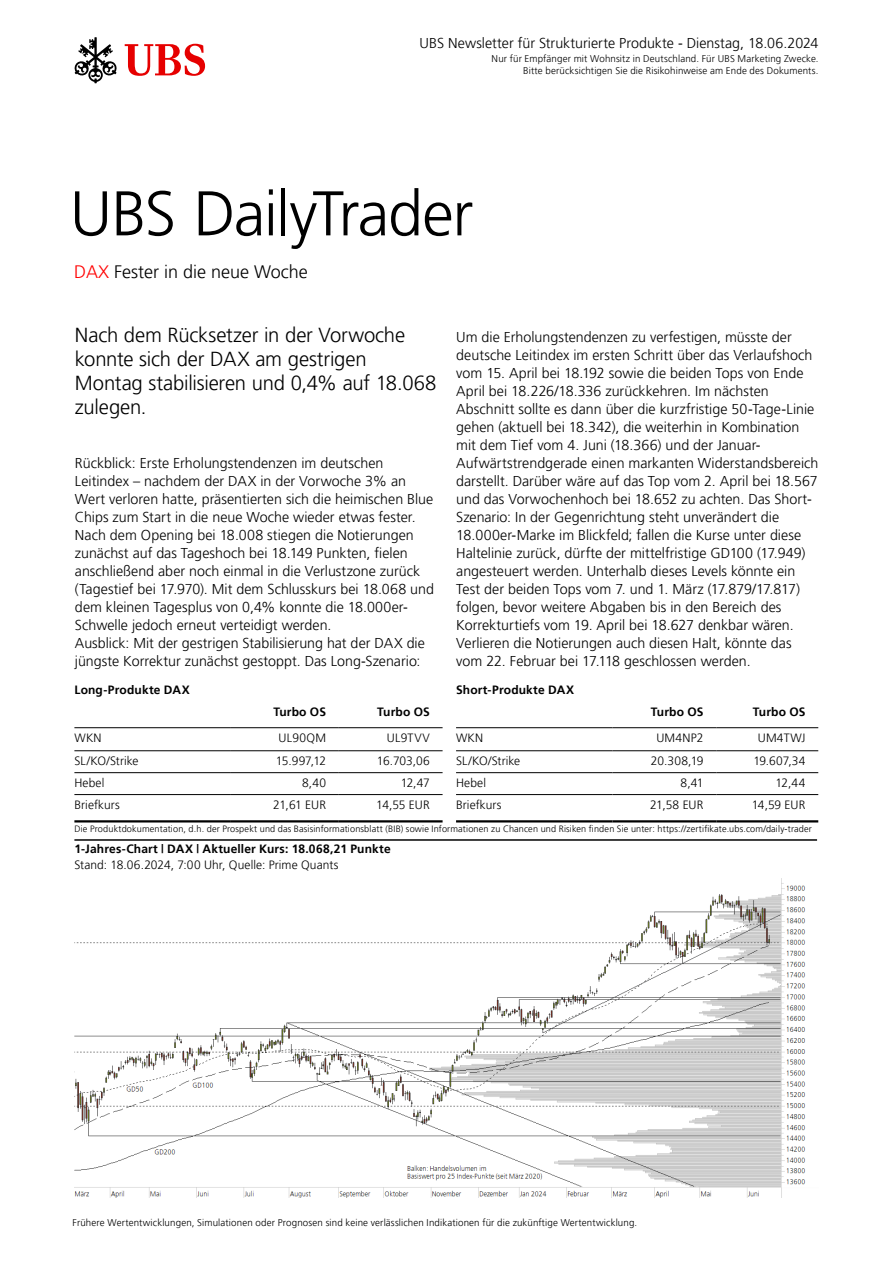
<style>
.page{position:relative;width:893px;height:1263px;background:#fff}
.page>*{position:absolute;margin:0;border:0;box-sizing:border-box;transform-origin:0 0}
.t1{font:300 63px "Frutiger 45";letter-spacing:-.025em;color:#000}
.t2{font:300 20.25px/24px "Frutiger 45";letter-spacing:-.01em;color:#000}
.t3{font:300 18px "Frutiger 45";color:#000}
.t4{font:300 14.25px/18px "Frutiger 45";color:#000}
.t5{font:300 12px "Frutiger 45";letter-spacing:.01em;color:#000}
.t6{font:300 12px "Frutiger 45";letter-spacing:.01em;color:#000}
.t7{font:300 9.75px/12px "Frutiger 45";letter-spacing:.015em;color:#000;text-align:right}
.t8{font:300 9.15px "Frutiger 45";letter-spacing:.015em;color:#000}
.s1{color:#f00}
</style>
<div class="page">
<svg style="left:125px;top:44px;width:80px;height:32px"></svg>
<svg style="left:74px;top:37px;width:43px;height:46px"></svg>
<img style="left:74px;top:878px;width:732px;height:319px">
<hr style="left:231px;top:750px;width:108px;height:1px;background:#000">
<hr style="left:74px;top:727px;width:157px;height:1px;background:#000">
<hr style="left:231px;top:727px;width:108px;height:1px;background:#000">
<hr style="left:339px;top:727px;width:104px;height:1px;background:#000">
<hr style="left:74px;top:750px;width:157px;height:1px;background:#000">
<hr style="left:339px;top:750px;width:104px;height:1px;background:#000">
<hr style="left:74px;top:772px;width:157px;height:1px;background:#000">
<hr style="left:231px;top:772px;width:108px;height:1px;background:#000">
<hr style="left:339px;top:772px;width:104px;height:1px;background:#000">
<hr style="left:74px;top:794px;width:157px;height:1px;background:#000">
<hr style="left:231px;top:794px;width:108px;height:1px;background:#000">
<hr style="left:339px;top:794px;width:104px;height:1px;background:#000">
<hr style="left:74px;top:820px;width:157px;height:2px;background:#000">
<hr style="left:231px;top:820px;width:108px;height:2px;background:#000">
<hr style="left:339px;top:820px;width:104px;height:2px;background:#000">
<hr style="left:716px;top:750px;width:102px;height:1px;background:#000">
<hr style="left:456px;top:727px;width:156px;height:1px;background:#000">
<hr style="left:612px;top:727px;width:104px;height:1px;background:#000">
<hr style="left:716px;top:727px;width:102px;height:1px;background:#000">
<hr style="left:456px;top:750px;width:156px;height:1px;background:#000">
<hr style="left:612px;top:750px;width:104px;height:1px;background:#000">
<hr style="left:456px;top:772px;width:156px;height:1px;background:#000">
<hr style="left:612px;top:772px;width:104px;height:1px;background:#000">
<hr style="left:716px;top:772px;width:102px;height:1px;background:#000">
<hr style="left:456px;top:794px;width:156px;height:1px;background:#000">
<hr style="left:612px;top:794px;width:104px;height:1px;background:#000">
<hr style="left:716px;top:794px;width:102px;height:1px;background:#000">
<hr style="left:456px;top:820px;width:156px;height:2px;background:#000">
<hr style="left:612px;top:820px;width:104px;height:2px;background:#000">
<hr style="left:716px;top:820px;width:102px;height:2px;background:#000">
<hr style="left:74px;top:839px;width:743px;height:2px;background:#000">
<p class="t4" style="left:420px;top:34px;width:400px">UBS Newsletter für Strukturierte Produkte - Dienstag, 18.06.2024</p>
<p class="t7" style="left:492px;top:53px;width:328px">Nur für Empfänger mit Wohnsitz in Deutschland. Für UBS Marketing Zwecke.<br>Bitte berücksichtigen Sie die Risikohinweise am Ende des Dokuments.</p>
<h1 class="t1" style="left:70px;top:177px;width:405px">UBS DailyTrader</h1>
<p class="t3" style="left:74px;top:261px;width:235px"><span class="s1">DAX</span> Fester in die neue Woche</p>
<h2 class="t2" style="left:75px;top:323px;width:363px">Nach dem Rücksetzer in der Vorwoche konnte sich der DAX am gestrigen<br>Montag stabilisieren und 0,4% auf 18.068 zulegen.</h2>
<p class="t4" style="left:75px;top:454px;width:360px">Rückblick: Erste Erholungstendenzen im deutschen Leitindex – nachdem der DAX in der Vorwoche 3% an Wert verloren hatte, präsentierten sich die heimischen Blue Chips zum Start in die neue Woche wieder etwas fester.<br>Nach dem Opening bei 18.008 stiegen die Notierungen zunächst auf das Tageshoch bei 18.149 Punkten, fielen anschließend aber noch einmal in die Verlustzone zurück (Tagestief bei 17.970). Mit dem Schlusskurs bei 18.068 und dem kleinen Tagesplus von 0,4% konnte die 18.000er-Schwelle jedoch erneut verteidigt werden.<br>Ausblick: Mit der gestrigen Stabilisierung hat der DAX die jüngste Korrektur zunächst gestoppt. Das Long-Szenario:</p>
<p class="t4" style="left:456px;top:328px;width:364px">Um die Erholungstendenzen zu verfestigen, müsste der deutsche Leitindex im ersten Schritt über das Verlaufshoch vom 15. April bei 18.192 sowie die beiden Tops von Ende April bei 18.226/18.336 zurückkehren. Im nächsten Abschnitt sollte es dann über die kurzfristige 50-Tage-Linie gehen (aktuell bei 18.342), die weiterhin in Kombination mit dem Tief vom 4. Juni (18.366) und der Januar-Aufwärtstrendgerade einen markanten Widerstandsbereich darstellt. Darüber wäre auf das Top vom 2. April bei 18.567 und das Vorwochenhoch bei 18.652 zu achten. Das Short-Szenario: In der Gegenrichtung steht unverändert die 18.000er-Marke im Blickfeld; fallen die Kurse unter diese Haltelinie zurück, dürfte der mittelfristige GD100 (17.949) angesteuert werden. Unterhalb dieses Levels könnte ein Test der beiden Tops vom 7. und 1. März (17.879/17.817) folgen, bevor weitere Abgaben bis in den Bereich des Korrekturtiefs vom 19. April bei 18.627 denkbar wären.<br>Verlieren die Notierungen auch diesen Halt, könnte das vom 22. Februar bei 17.118 geschlossen werden.</p>
<p class="t6" style="left:74px;top:682px;width:117px">Long-Produkte DAX</p>
<p class="t6" style="left:456px;top:682px;width:119px">Short-Produkte DAX</p>
<p class="t6" style="left:273px;top:705px;width:54px">Turbo OS</p>
<p class="t6" style="left:377px;top:705px;width:54px">Turbo OS</p>
<p class="t6" style="left:651px;top:705px;width:54px">Turbo OS</p>
<p class="t6" style="left:753px;top:705px;width:54px">Turbo OS</p>
<p class="t5" style="left:74px;top:731px;width:29px">WKN</p>
<p class="t5" style="left:279px;top:731px;width:49px">UL90QM</p>
<p class="t5" style="left:387px;top:731px;width:44px">UL9TVV</p>
<p class="t5" style="left:74px;top:754px;width:66px">SL/KO/Strike</p>
<p class="t5" style="left:276px;top:754px;width:52px">15.997,12</p>
<p class="t5" style="left:377px;top:754px;width:54px">16.703,06</p>
<p class="t5" style="left:74px;top:776px;width:32px">Hebel</p>
<p class="t5" style="left:302px;top:776px;width:26px">8,40</p>
<p class="t5" style="left:401px;top:776px;width:31px">12,47</p>
<p class="t5" style="left:74px;top:798px;width:47px">Briefkurs</p>
<p class="t5" style="left:273px;top:798px;width:54px">21,61 EUR</p>
<p class="t5" style="left:376px;top:798px;width:55px">14,55 EUR</p>
<p class="t5" style="left:456px;top:731px;width:29px">WKN</p>
<p class="t5" style="left:656px;top:731px;width:49px">UM4NP2</p>
<p class="t5" style="left:758px;top:731px;width:49px">UM4TWJ</p>
<p class="t5" style="left:456px;top:754px;width:66px">SL/KO/Strike</p>
<p class="t5" style="left:651px;top:754px;width:54px">20.308,19</p>
<p class="t5" style="left:753px;top:754px;width:54px">19.607,34</p>
<p class="t5" style="left:456px;top:776px;width:32px">Hebel</p>
<p class="t5" style="left:680px;top:776px;width:25px">8,41</p>
<p class="t5" style="left:776px;top:776px;width:31px">12,44</p>
<p class="t5" style="left:456px;top:798px;width:47px">Briefkurs</p>
<p class="t5" style="left:650px;top:798px;width:55px">21,58 EUR</p>
<p class="t5" style="left:752px;top:798px;width:55px">14,59 EUR</p>
<p class="t8" style="left:74px;top:823px;width:739px">Die Produktdokumentation, d.h. der Prospekt und das Basisinformationsblatt (BIB) sowie Informationen zu Chancen und Risiken finden Sie unter: https://zertifikate.ubs.com/daily-trader</p>
<p class="t6" style="left:74px;top:842px;width:318px">1-Jahres-Chart | DAX | Aktueller Kurs: 18.068,21 Punkte</p>
<p class="t5" style="left:74px;top:858px;width:265px">Stand: 18.06.2024, 7:00 Uhr, Quelle: Prime Quants</p>
<p class="t7" style="left:73px;top:1216px;width:566px">Frühere Wertentwicklungen, Simulationen oder Prognosen sind keine verlässlichen Indikationen für die zukünftige Wertentwicklung.</p>
</div>
